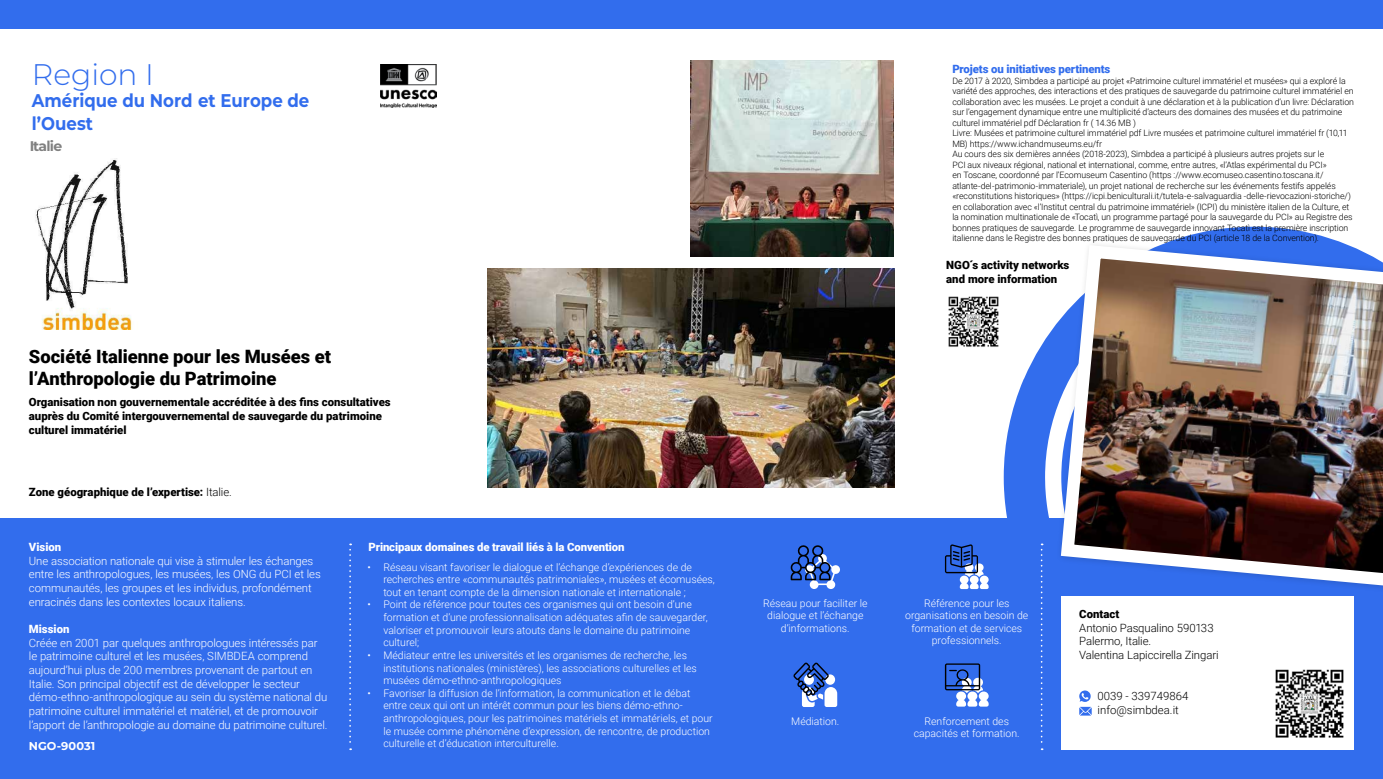
<style>
.page{position:relative;width:1383px;height:779px;background:#fff}
.page>*{position:absolute;margin:0;border:0;box-sizing:border-box;transform-origin:0 0}
.t1{font:300 29.75px "Montserrat";color:#326ded}
.t2{font:900 18.38px/22.1px "Roboto";color:#000}
.t3{font:700 18.38px/22.1px "Montserrat";color:#326ded;scale:.9 1}
.t4{font:700 14px "Montserrat";letter-spacing:-.05em;color:#000}
.t5{font:300 11.38px/13.7px "Roboto";letter-spacing:-.01em;color:#fff}
.t6{font:900 11.38px/14px "Roboto";color:#000}
.t7{font:300 11.38px/13.7px "Roboto";letter-spacing:-.005em;color:#000}
.t8{font:900 11.38px "Roboto";letter-spacing:-.01em;color:#fff}
.t9{font:900 11.38px "Roboto";letter-spacing:-.01em;color:#326ded}
.t10{font:700 11.38px "Montserrat";color:#fff}
.t11{font:300 10.5px/12.6px "Roboto";color:#fff}
.t12{font:300 8.75px/10.5px "Roboto";letter-spacing:-.01em;color:#000}
.s1{font-weight:300}
</style>
<div class="page">
<div style="left:0;top:518px;width:1382px;height:261px;background:#326ded"></div>
<svg style="left:1003px;top:227px;width:325px;height:500px;fill:#326ded"></svg>
<div style="left:0;top:0;width:1382px;height:29px;background:#326ded"></div>
<img style="left:380px;top:65px;width:57px;height:42px">
<img style="left:35px;top:158px;width:97px;height:172px">
<svg style="left:349px;top:543px;width:2px;height:207px"></svg>
<svg style="left:1040px;top:543px;width:2px;height:207px"></svg>
<img style="left:690px;top:61px;width:203px;height:196px">
<img style="left:487px;top:268px;width:407px;height:219px">
<div style="left:1061px;top:596px;width:293px;height:153px;background:#fff"></div>
<svg style="left:1079px;top:690px;width:12px;height:25px"></svg>
<img style="left:1275px;top:669px;width:69px;height:69px">
<img style="left:1054px;top:238px;width:328px;height:362px">
<img style="left:948px;top:296px;width:51px;height:51px">
<svg style="left:790px;top:545px;width:50px;height:44px"></svg>
<svg style="left:945px;top:544px;width:43px;height:45px"></svg>
<svg style="left:945px;top:663px;width:43px;height:43px"></svg>
<svg style="left:793px;top:662px;width:44px;height:45px"></svg>
<h1 class="t1" style="left:32px;top:55px;width:124px">Region I</h1>
<h2 class="t3" style="left:32px;top:89px;width:310px">Amérique du Nord et Europe de l’Ouest</h2>
<h3 class="t4" style="left:29px;top:137px;width:35px">Italie</h3>
<h2 class="t2" style="left:29px;top:344px;width:304px">Société Italienne pour les Musées et l’Anthropologie du Patrimoine</h2>
<h3 class="t6" style="left:29px;top:395px;width:363px">Organisation non gouvernementale accréditée à des fins consultatives auprès du Comité intergouvernemental de sauvegarde du patrimoine culturel immatériel</h3>
<h3 class="t6" style="left:29px;top:484px;width:204px">Zone géographique de l’expertise: <span class="s1">Italie.</span></h3>
<h3 class="t8" style="left:29px;top:539px;width:34px">Vision</h3>
<h3 class="t5" style="left:29px;top:553px;width:293px">Une association nationale qui vise à stimuler les échanges entre les anthropologues, les musées, les ONG du PCI et les communautés, les groupes et les individus, profondément enracinés dans les contextes locaux italiens.</h3>
<h3 class="t8" style="left:29px;top:621px;width:42px">Mission</h3>
<p class="t5" style="left:29px;top:635px;width:300px">Créée en 2001 par quelques anthropologues intéressés par le patrimoine culturel et les musées, SIMBDEA comprend aujourd’hui plus de 200 membres provenant de partout en Italie. Son principal objectif est de développer le secteur démo-ethno-anthropologique au sein du système national du patrimoine culturel immatériel et matériel, et de promouvoir l’apport de l’anthropologie au domaine du patrimoine culturel.</p>
<h3 class="t10" style="left:29px;top:738px;width:68px">NGO-90031</h3>
<h3 class="t8" style="left:368px;top:539px;width:257px">Principaux domaines de travail liés à la Convention</h3>
<p class="t11" style="left:383px;top:560px;width:333px;text-indent:-16px">• Réseau visant favoriser le dialogue et l’échange d’expériences de de recherches entre «communautés patrimoniales», musées et écomusées, tout en tenant compte de la dimension nationale et internationale ;</p>
<p class="t11" style="left:383px;top:598px;width:326px;text-indent:-16px">• Point de référence pour toutes ces organismes qui ont besoin d’une formation et d’une professionnalisation adéquates afin de sauvegarder, valoriser et promouvoir leurs atouts dans le domaine du patrimoine culturel;</p>
<p class="t11" style="left:383px;top:648px;width:315px;text-indent:-16px">• Médiateur entre les universités et les organismes de recherche, les institutions nationales (ministères), les associations culturelles et les musées démo-ethno-anthropologiques</p>
<p class="t11" style="left:383px;top:686px;width:331px;text-indent:-16px">• Favoriser la diffusion de l’information, la communication et le débat entre ceux qui ont un intérêt commun pour les biens démo-ethno&shy;anthropologiques, pour les patrimoines matériels et immatériels, et pour le musée comme phénomène d’expression, de rencontre, de production culturelle et d’éducation interculturelle.</p>
<h3 class="t9" style="left:952px;top:61px;width:160px">Projets ou initiatives pertinents</h3>
<p class="t12" style="left:952px;top:75px;width:403px">De 2017 à 2020, Simbdea a participé au projet «Patrimoine culturel immatériel et musées» qui a exploré la variété des approches, des interactions et des pratiques de sauvegarde du patrimoine culturel immatériel en collaboration avec les musées. Le projet a conduit à une déclaration et à la publication d’un livre: Déclaration sur l’engagement dynamique entre une multiplicité d’acteurs des domaines des musées et du patrimoine culturel immatériel pdf Déclaration fr ( 14.36 MB )<br>Livre: Musées et patrimoine culturel immatériel pdf Livre musées et patrimoine culturel immatériel fr (10,11<br>MB) https://www.ichandmuseums.eu/fr<br>Au cours des six dernières années (2018-2023), Simbdea a participé à plusieurs autres projets sur le<br>PCI aux niveaux régional, national et international, comme, entre autres, «l’Atlas expérimental du PCI»<br>en Toscane, coordonné par l’Ecomuseum Casentino (https ://www.ecomuseo.casentino.toscana.it/ atlante-del-patrimonio-immateriale), un projet national de recherche sur les événements festifs appelés «reconstitutions historiques» (https://icpi.beniculturali.it/tutela-e-salvaguardia -delle-rievocazioni-storiche/) en collaboration avec «l’Institut central du patrimoine immatériel» (ICPI) du ministère italien de la Culture, et la nomination multinationale de «Tocatì, un programme partagé pour la sauvegarde du PCI» au Registre des bonnes pratiques de sauvegarde. Le programme de sauvegarde innovant Tocatì est la première inscription italienne dans le Registre des bonnes pratiques de sauvegarde du PCI (article 18 de la Convention).</p>
<h3 class="t6" style="left:946px;top:258px;width:125px;line-height:13.7px">NGO´s activity networks and more information</h3>
<p class="t11" style="left:763px;top:596px;width:106px;text-align:center">Réseau pour faciliter le dialogue et l’échange d’informations.</p>
<p class="t11" style="left:791px;top:714px;width:50px">Médiation.</p>
<p class="t11" style="left:905px;top:596px;width:125px;text-align:center">Référence pour les organisations en besoin de formation et de services professionnels.</p>
<p class="t11" style="left:913px;top:714px;width:107px;text-align:center">Renforcement des capacités et formation.</p>
<h3 class="t6" style="left:1079px;top:607px;width:42px">Contact</h3>
<h3 class="t7" style="left:1079px;top:620px;width:141px">Antonio Pasqualino 590133<br>Palermo, Italie.<br>Valentina Lapiccirella Zingari</h3>
<h3 class="t7" style="left:1097px;top:689px;width:92px">0039 - 339749864 info@simbdea.it</h3>
</div>
